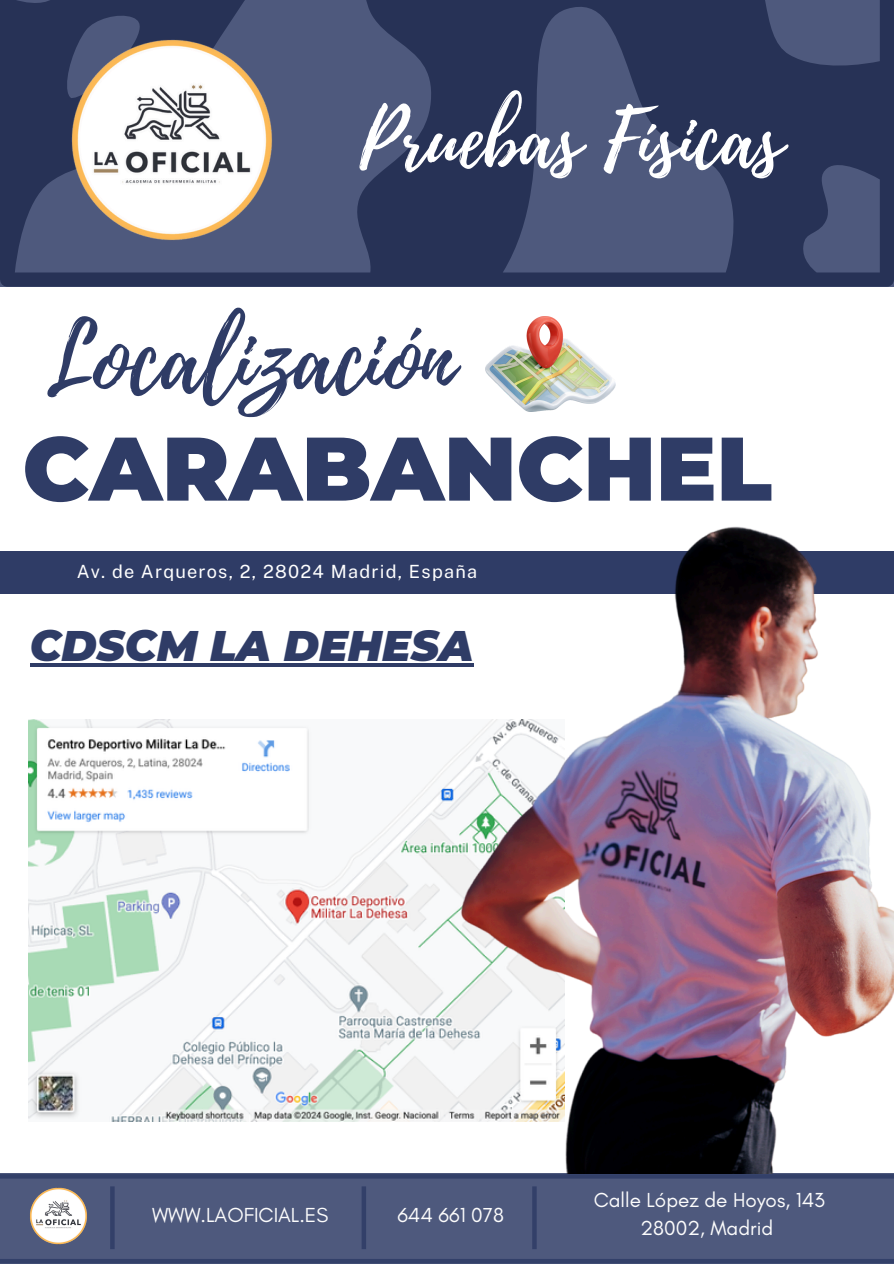
<style>
.page{position:relative;width:894px;height:1264px;background:#fff}
.page>*{position:absolute;margin:0;border:0;box-sizing:border-box;transform-origin:0 0}
.t1{font:95.55px "Playlist Script";color:#2f3c66}
.t2{font:900 90px "Montserrat";color:#2f3c66}
.t3{font:80.55px "Playlist Script";color:#fff}
.t4{font:italic 900 42.75px "Montserrat";color:#2f3c66}
.t5{font:20.7px/28.2px "Glacial Indifference";color:#fcfcfc;text-align:center}
.t6{font:18.15px "Public Sans";letter-spacing:.07em;color:#fff}
</style>
<div class="page">
<svg style="left:0;top:0;width:893px;height:286px;background:#374266"></svg>
<img style="left:20px;top:0;width:303px;height:287px">
<img style="left:29px;top:719px;width:384px;height:402px">
<img style="left:526px;top:316px;width:37px;height:19px">
<div style="left:0;top:1173px;width:893px;height:90px;background:#4e597d"></div>
<div style="left:110px;top:1186px;width:5px;height:63px;background:#2f3c66"></div>
<img style="left:16px;top:1178px;width:85px;height:67px">
<div style="left:361px;top:1186px;width:5px;height:63px;background:#2f3c66"></div>
<hr style="left:532px;top:1186px;width:4px;height:63px;background:#2f3c66">
<div style="left:0;top:551px;width:893px;height:42px;background:#2f3c66"></div>
<img style="left:413px;top:335px;width:480px;height:838px">
<hr style="left:30px;top:663px;width:443px;height:3px;background:#2f3c66">
<div style="left:0;top:1258px;width:893px;height:5px;background:#2f3c66"></div>
<hr style="left:0;top:1174px;width:893px;height:4px;background:#2f3c66">
<h5 class="t3" style="left:359px;top:82px;width:424px">Pruebas Físicas</h5>
<h4 class="t1" style="left:45px;top:291px;width:410px">Localización</h4>
<p class="t2" style="left:23px;top:413px;width:750px">CARABANCHEL</p>
<p class="t6" style="left:77px;top:561px;width:402px">Av. de Arqueros, 2, 28024 Madrid, España</p>
<h6 class="t4" style="left:30px;top:619px;width:445px">CDSCM LA DEHESA</h6>
<p class="t5" style="left:152px;top:1200px;width:178px">WWW.LAOFICIAL.ES</p>
<p class="t5" style="left:397px;top:1200px;width:108px">644 661 078</p>
<h1 class="t5" style="left:593px;top:1185px;width:233px">Calle López de Hoyos, 143<br>28002, Madrid</h1>
</div>
